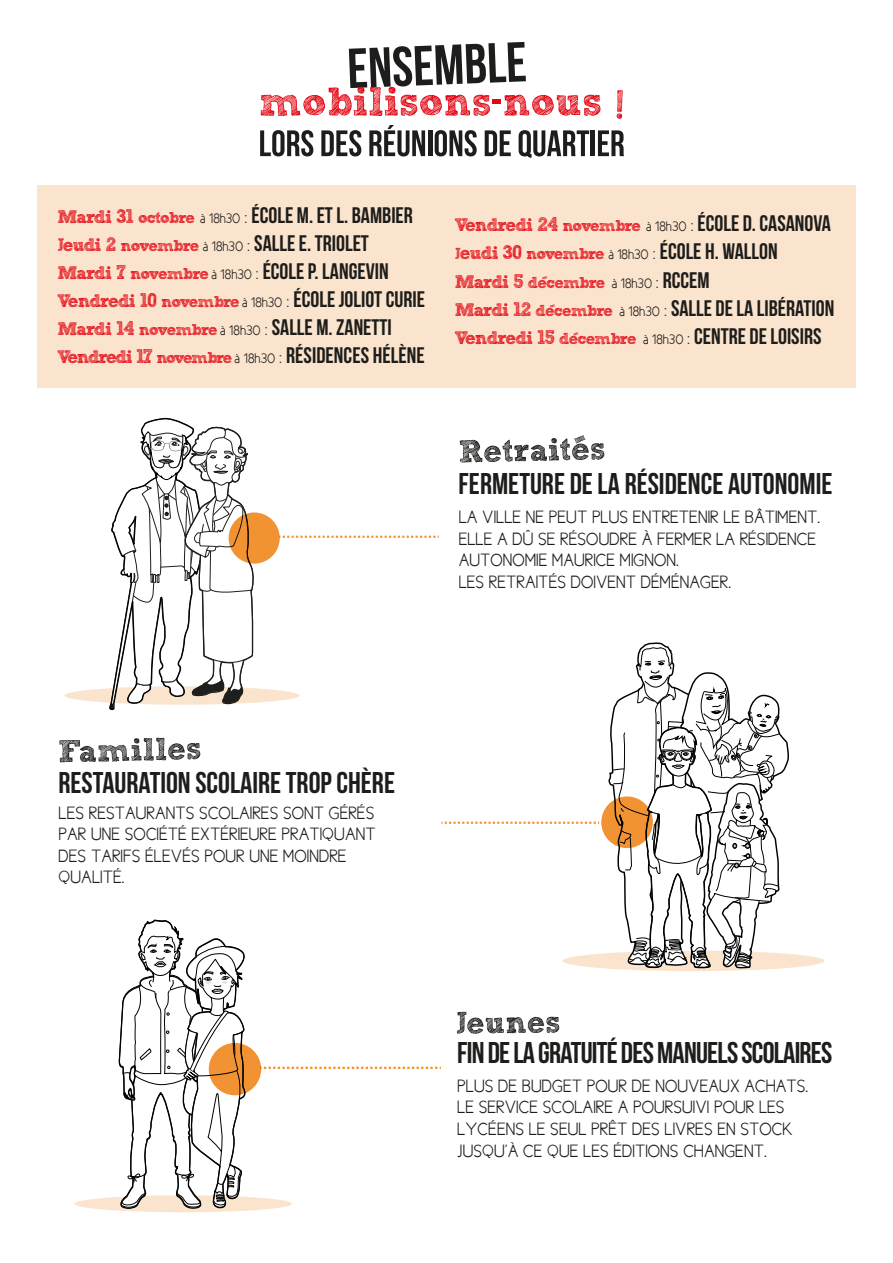
<style>
.page{position:relative;width:893px;height:1263px;background:#fff}
.page>*{position:absolute;margin:0;border:0;box-sizing:border-box;transform-origin:0 0}
.t1{font:30px "Bebas Neue";color:#1d1d1b}
.t2{font:30px "Bebas Neue";letter-spacing:-.025em;color:#1d1d1b}
.t3{font:22.5px/28px "Bebas Neue";color:#1d1d1b}
.t4{font:18px/21.6px "New Cicle Semi";color:#1d1d1b}
.t5{font:700 15.9px "freeversion Sketch Block";letter-spacing:-.05em;color:#e30613}
.s1{font-family:"freeversion Sketch Block";font-weight:700;font-size:18px;color:#e30613}
.s2{font-family:"freeversion Sketch Block";font-weight:700;font-size:19.65px;color:#e30613}
.s3{font-family:"freeversion Sketch Block";font-weight:700;font-size:15.9px;color:#e30613}
.s4{font-family:"New Cicle Semi";font-size:14.1px}
.s5{font-family:"New Cicle Semi";font-size:15.9px}
.s6{font-weight:700}
.s7{font-size:18px}
.s8{font-size:19.65px}
.s9{font-family:"New Cicle Semi";font-weight:400;font-size:14.1px;color:#1d1d1b}
.s10{font-family:"New Cicle Semi";font-weight:400;color:#1d1d1b}
.s11{font-family:"Bebas Neue";font-weight:400;font-size:22.5px;color:#1d1d1b}
</style>
<div class="page">
<div style="left:37px;top:186px;width:819px;height:202px;background:#fbe4cd"></div>
<svg style="left:64px;top:686px;width:236px;height:19px"></svg>
<svg style="left:109px;top:418px;width:147px;height:292px"></svg>
<svg style="left:562px;top:950px;width:262px;height:21px"></svg>
<svg style="left:612px;top:647px;width:179px;height:324px"></svg>
<div style="left:74px;top:1195px;width:218px;height:17px;background:#fbe4cd;border-radius:50%"></div>
<svg style="left:118px;top:919px;width:132px;height:294px"></svg>
<svg style="left:601px;top:796px;width:52px;height:52px;background:#d78531"></svg>
<svg style="left:441px;top:822px;width:158px;height:2px"></svg>
<svg style="left:229px;top:512px;width:51px;height:52px;background:#e68d34"></svg>
<svg style="left:279px;top:536px;width:160px;height:2px"></svg>
<svg style="left:209px;top:1043px;width:52px;height:52px;background:#de872f"></svg>
<svg style="left:260px;top:1066px;width:181px;height:3px"></svg>
<svg style="left:460px;top:435px;width:144px;height:28px"></svg>
<svg style="left:59px;top:738px;width:141px;height:24px"></svg>
<svg style="left:457px;top:1012px;width:102px;height:22px"></svg>
<svg style="left:260px;top:130px;width:53px;height:26px"></svg>
<svg style="left:321px;top:130px;width:40px;height:26px"></svg>
<svg style="left:369px;top:125px;width:56px;height:31px"></svg>
<hr style="left:428px;top:130px;width:4px;height:26px;background:#1d1d1b">
<svg style="left:435px;top:130px;width:42px;height:26px"></svg>
<svg style="left:485px;top:130px;width:26px;height:26px"></svg>
<svg style="left:519px;top:130px;width:70px;height:28px"></svg>
<hr style="left:591px;top:130px;width:4px;height:26px;background:#1d1d1b">
<svg style="left:598px;top:130px;width:26px;height:26px"></svg>
<svg style="left:260px;top:42px;width:340px;height:74px"></svg>
<svg style="left:617px;top:90px;width:6px;height:29px"></svg>
<svg style="left:542px;top:276px;width:6px;height:3px"></svg>
<svg style="left:550px;top:304px;width:5px;height:3px"></svg>
<svg style="left:573px;top:332px;width:6px;height:4px"></svg>
<p class="t3" style="left:58px;top:201px;width:369px"><span class="s1">Mardi</span> <span class="s2">31</span> <span class="s3">octobre</span> <span class="s4">à 18h30</span> <span class="s5">:</span> ÉCOLE M. ET L. BAMBIER <span class="s1">Jeudi</span> <span class="s2">2</span> <span class="s3">novembre</span> <span class="s4">à 18h30</span> <span class="s5">:</span> SALLE E. TRIOLET <span class="s1">Mardi</span> <span class="s2">7</span> <span class="s3">novembre</span> <span class="s4">à 18h30</span> <span class="s5">:</span> ÉCOLE P. LANGEVIN <span class="s1">Vendredi</span> <span class="s2">10</span> <span class="s3">novembre</span><span class="s4">à 18h30</span> <span class="s5">:</span> ÉCOLE JOLIOT CURIE <span class="s1">Mardi</span> <span class="s2">14</span> <span class="s3">novembre</span> <span class="s4">à 18h30</span> <span class="s5">:</span> <span class="s6">SALLE M. ZANETTI </span><span class="s1">Vendredi</span> <span class="s2">17</span> <span class="s3">novembre</span><span class="s4">à 18h30</span> <span class="s5">:</span> <span class="s6">RÉSIDENCES HÉLÈNE</span></p>
<p class="t3" style="left:455px;top:209px;width:378px"><span class="s1">Vendredi</span> <span class="s2">24</span> <span class="s3">novembre</span> <span class="s4">à 18h30</span> <span class="s5">:</span> ÉCOLE D. CASANOVA<br><span class="s3">J</span><span class="s1">eudi</span> <span class="s2">30</span> <span class="s3">novembre</span> <span class="s4">à 18h30</span> <span class="s5">:</span> ÉCOLE H. WALLON</p>
<p class="t5" style="left:455px;top:276px;width:256px"><span class="s7">Mardi</span> <span class="s8">5</span> decembre <span class="s9">à 18h30</span> <span class="s10">:</span> <span class="s11">RCCEM</span></p>
<p class="t3" style="left:455px;top:293px;width:381px"><span class="s1">Mardi</span> <span class="s2">12</span> <span class="s3">decembre</span> <span class="s4">à 18h30</span> <span class="s5">:</span> SALLE DE LA LIBÉRATION<br><span class="s1">Vendredi</span> <span class="s2">15</span> <span class="s3">decembre</span> <span class="s4">à 18h30</span> <span class="s5">:</span> <span class="s6">CENTRE DE LOISIRS</span></p>
<h1 class="t1" style="left:459px;top:467px;width:375px">FERMETURE DE LA RÉSIDENCE AUTONOMIE</h1>
<p class="t4" style="left:459px;top:506px;width:363px">LA VILLE NE PEUT PLUS ENTRETENIR LE BATÎMENT.<br>ELLE A DÛ SE RÉSOUDRE À FERMER LA RÉSIDENCE AUTONOMIE MAURICE MIGNON.<br>LES RETRAITÉS DOIVENT DÉMÉNAGER.</p>
<h1 class="t1" style="left:59px;top:766px;width:338px">RESTAURATION SCOLAIRE TROP CHÈRE</h1>
<p class="t4" style="left:59px;top:802px;width:319px">LES RESTAURANTS SCOLAIRES SONT GÉRÉS<br>PAR UNE SOCIÉTÉ EXTÉRIEURE PRATIQUANT<br>DES TARIFS ÉLEVÉS POUR UNE MOINDRE<br>QUALITÉ.</p>
<h1 class="t2" style="left:457px;top:1036px;width:377px">FIN DE LA GRATUITÉ DES MANUELS SCOLAIRES</h1>
<p class="t4" style="left:457px;top:1075px;width:352px">PLUS DE BUDGET POUR DE NOUVEAUX ACHATS.<br>LE SERVICE SCOLAIRE A POURSUIVI POUR LES LYCÉENS LE SEUL PRÊT DES LIVRES EN STOCK JUSQU’À CE QUE LES ÉDITIONS CHANGENT.</p>
</div>
